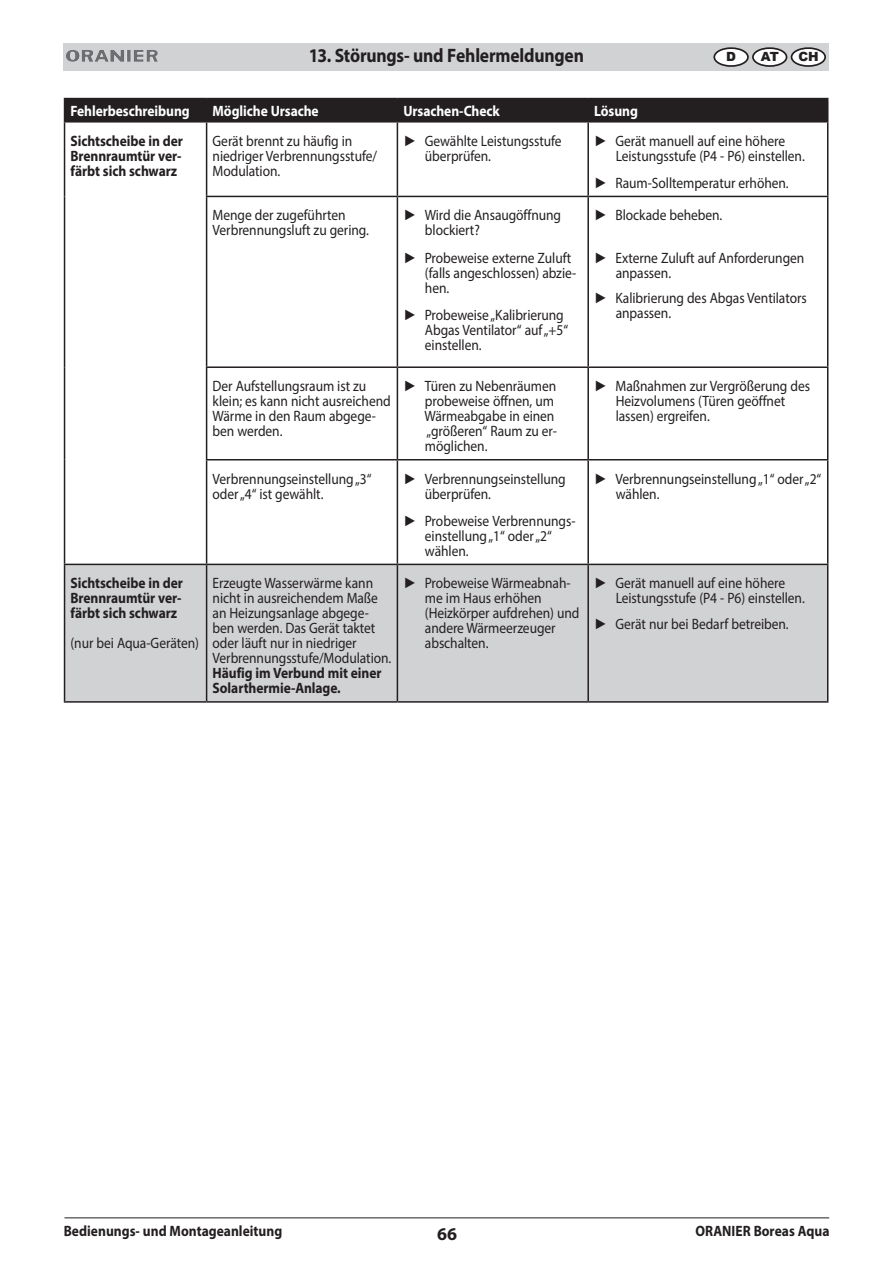
<style>
.page{position:relative;width:893px;height:1263px;background:#fff}
.page>*{position:absolute;margin:0;border:0;box-sizing:border-box;transform-origin:0 0}
.t1{font:700 19.5px "Myriad Pro";letter-spacing:-.01em;color:#231f20;scale:.9 1}
.t2{font:700 18px "Myriad Pro";color:#231f20}
.t3{font:15px/15px "Myriad Pro";letter-spacing:-.005em;color:#231f20;scale:.9 1}
.t4{font:700 15px/15px "Myriad Pro";letter-spacing:-.005em;color:#231f20;text-align:justify;scale:.9 1}
.t5{font:700 15px "Myriad Pro";letter-spacing:-.005em;color:#fff;scale:.9 1}
.t6{font:900 12.6px "Arial";color:#231f20}
.s1{font-family:"Arial"}
</style>
<div class="page">
<div style="left:64px;top:43px;width:765px;height:27px;background:#d1d2d4"></div>
<img style="left:97px;top:50px;width:27px;height:12px">
<hr style="left:64px;top:1217px;width:765px;height:1px;background:#231f20">
<div style="left:714px;top:48px;width:34px;height:18px;background:#fff;border-radius:50%"></div>
<div style="left:713px;top:47px;width:36px;height:20px;border:2px solid #231f20;border-radius:50%"></div>
<div style="left:753px;top:48px;width:33px;height:18px;background:#fff;border-radius:50%"></div>
<div style="left:752px;top:47px;width:35px;height:20px;border:2px solid #231f20;border-radius:50%"></div>
<div style="left:791px;top:48px;width:34px;height:18px;background:#fff;border-radius:50%"></div>
<div style="left:791px;top:47px;width:35px;height:20px;border:2px solid #231f20;border-radius:50%"></div>
<div style="left:65px;top:565px;width:762px;height:136px;background:#d1d2d4"></div>
<hr style="left:64px;top:98px;width:143px;height:1px;background:#231f20">
<hr style="left:207px;top:98px;width:190px;height:1px;background:#231f20">
<hr style="left:397px;top:98px;width:191px;height:1px;background:#231f20">
<hr style="left:588px;top:98px;width:240px;height:1px;background:#231f20">
<div style="left:64px;top:99px;width:764px;height:22px;background:#231f20"></div>
<hr style="left:64px;top:121px;width:143px;height:2px;background:#231f20">
<hr style="left:64px;top:123px;width:1px;height:73px;background:#231f20">
<hr style="left:207px;top:121px;width:190px;height:2px;background:#231f20">
<hr style="left:206px;top:123px;width:1px;height:73px;background:#231f20">
<hr style="left:397px;top:121px;width:191px;height:2px;background:#231f20">
<hr style="left:397px;top:123px;width:1px;height:73px;background:#231f20">
<hr style="left:588px;top:121px;width:240px;height:2px;background:#231f20">
<hr style="left:587px;top:123px;width:2px;height:73px;background:#231f20">
<hr style="left:827px;top:123px;width:1px;height:73px;background:#231f20">
<hr style="left:64px;top:196px;width:1px;height:171px;background:#231f20">
<hr style="left:206px;top:196px;width:191px;height:1px;background:#231f20">
<hr style="left:206px;top:197px;width:1px;height:169px;background:#231f20">
<hr style="left:397px;top:196px;width:191px;height:1px;background:#231f20">
<hr style="left:397px;top:197px;width:1px;height:169px;background:#231f20">
<hr style="left:588px;top:196px;width:240px;height:1px;background:#231f20">
<hr style="left:587px;top:197px;width:2px;height:169px;background:#231f20">
<hr style="left:827px;top:197px;width:1px;height:169px;background:#231f20">
<hr style="left:64px;top:367px;width:1px;height:93px;background:#231f20">
<hr style="left:206px;top:366px;width:191px;height:2px;background:#231f20">
<hr style="left:206px;top:368px;width:1px;height:91px;background:#231f20">
<hr style="left:397px;top:366px;width:191px;height:2px;background:#231f20">
<hr style="left:397px;top:368px;width:1px;height:91px;background:#231f20">
<hr style="left:588px;top:366px;width:240px;height:2px;background:#231f20">
<hr style="left:587px;top:368px;width:2px;height:91px;background:#231f20">
<hr style="left:827px;top:368px;width:1px;height:91px;background:#231f20">
<hr style="left:64px;top:460px;width:1px;height:104px;background:#231f20">
<hr style="left:206px;top:459px;width:191px;height:1px;background:#231f20">
<hr style="left:206px;top:460px;width:1px;height:104px;background:#231f20">
<hr style="left:397px;top:459px;width:191px;height:1px;background:#231f20">
<hr style="left:397px;top:460px;width:1px;height:104px;background:#231f20">
<hr style="left:588px;top:459px;width:240px;height:1px;background:#231f20">
<hr style="left:587px;top:460px;width:2px;height:104px;background:#231f20">
<hr style="left:827px;top:460px;width:1px;height:104px;background:#231f20">
<hr style="left:64px;top:564px;width:143px;height:1px;background:#231f20">
<hr style="left:64px;top:565px;width:1px;height:136px;background:#231f20">
<hr style="left:207px;top:564px;width:190px;height:1px;background:#231f20">
<hr style="left:206px;top:565px;width:1px;height:136px;background:#231f20">
<hr style="left:397px;top:564px;width:191px;height:1px;background:#231f20">
<hr style="left:397px;top:565px;width:1px;height:136px;background:#231f20">
<hr style="left:588px;top:564px;width:240px;height:1px;background:#231f20">
<hr style="left:587px;top:565px;width:2px;height:136px;background:#231f20">
<hr style="left:827px;top:565px;width:1px;height:136px;background:#231f20">
<hr style="left:64px;top:701px;width:143px;height:2px;background:#231f20">
<hr style="left:207px;top:701px;width:190px;height:2px;background:#231f20">
<hr style="left:397px;top:701px;width:191px;height:2px;background:#231f20">
<hr style="left:588px;top:701px;width:240px;height:2px;background:#231f20">
<h1 class="t1" style="left:309px;top:43px;width:307px">13. Störungs- und Fehlermeldungen</h1>
<p class="t6" style="left:761px;top:47px;width:19px">AT</p>
<p class="t6" style="left:798px;top:47px;width:22px">CH</p>
<p class="t6" style="left:726px;top:47px;width:11px">D</p>
<p class="t5" style="left:71px;top:101px;width:134px">Fehlerbeschreibung</p>
<p class="t5" style="left:213px;top:101px;width:119px">Mögliche Ursache</p>
<p class="t5" style="left:403px;top:101px;width:109px">Ursachen-Check</p>
<p class="t5" style="left:594px;top:101px;width:50px">Lösung</p>
<p class="t4" style="left:71px;top:133px;width:126px">Sichtscheibe in der Brennraumtür ver&shy;färbt sich schwarz</p>
<p class="t3" style="left:213px;top:133px;width:184px">Gerät brennt zu häufig in niedriger Verbrennungsstufe/<br>Modulation.</p>
<p class="t3" style="left:425px;top:133px;width:153px;text-indent:-22px"><span class="s1">►</span> Gewählte Leistungsstufe überprüfen.</p>
<p class="t3" style="left:616px;top:133px;width:212px;text-indent:-22px"><span class="s1">►</span> Gerät manuell auf eine höhere<br>Leistungsstufe (P4 - P6) einstellen.</p>
<p class="t3" style="left:594px;top:175px;width:218px"><span class="s1">►</span> Raum-Solltemperatur erhöhen.</p>
<p class="t3" style="left:213px;top:208px;width:175px">Menge der zugeführten<br>Verbrennungsluft zu gering.</p>
<p class="t3" style="left:425px;top:208px;width:153px;text-indent:-22px"><span class="s1">►</span> Wird die Ansaugöffnung blockiert?</p>
<p class="t3" style="left:425px;top:250px;width:170px;text-indent:-22px"><span class="s1">►</span> Probeweise externe Zuluft (falls angeschlossen) abzie&shy;hen.</p>
<p class="t3" style="left:425px;top:307px;width:161px;text-indent:-22px"><span class="s1">►</span> Probeweise „Kalibrierung<br>Abgas Ventilator“ auf „+5“ einstellen.</p>
<p class="t3" style="left:594px;top:208px;width:144px"><span class="s1">►</span> Blockade beheben.</p>
<p class="t3" style="left:616px;top:250px;width:211px;text-indent:-22px"><span class="s1">►</span> Externe Zuluft auf Anforderungen anpassen.</p>
<p class="t3" style="left:616px;top:290px;width:214px;text-indent:-22px"><span class="s1">►</span> Kalibrierung des Abgas Ventilators anpassen.</p>
<p class="t4" style="left:71px;top:575px;width:126px">Sichtscheibe in der Brennraumtür ver&shy;färbt sich schwarz</p>
<p class="t3" style="left:71px;top:636px;width:144px">(nur bei Aqua-Geräten)</p>
<p class="t3" style="left:213px;top:378px;width:199px">Der Aufstellungsraum ist zu klein; es kann nicht ausreichend<br>Wärme in den Raum abgege&shy;ben werden.</p>
<p class="t3" style="left:424px;top:378px;width:149px;text-indent:-21px"><span class="s1">►</span> Türen zu Nebenräumen probeweise öffnen, um<br>Wärmeabgabe in einen „größeren“ Raum zu er&shy;möglichen.</p>
<p class="t3" style="left:616px;top:378px;width:217px;text-indent:-22px"><span class="s1">►</span> Maßnahmen zur Vergrößerung des<br>Heizvolumens (Türen geöffnet lassen) ergreifen.</p>
<p class="t3" style="left:213px;top:471px;width:178px">Verbrennungseinstellung „3“ oder „4“ ist gewählt.</p>
<p class="t3" style="left:425px;top:471px;width:158px;text-indent:-22px"><span class="s1">►</span> Verbrennungseinstellung überprüfen.</p>
<p class="t3" style="left:425px;top:513px;width:169px;text-indent:-22px"><span class="s1">►</span> Probeweise Verbrennungs&shy;einstellung „1“ oder „2“ wählen.</p>
<p class="t3" style="left:616px;top:471px;width:230px;text-indent:-22px"><span class="s1">►</span> Verbrennungseinstellung „1“ oder „2“ wählen.</p>
<p class="t3" style="left:213px;top:576px;width:200px">Erzeugte Wasserwärme kann nicht in ausreichendem Maße an Heizungsanlage abgege&shy;ben werden. Das Gerät taktet oder läuft nur in niedriger<br>Verbrennungsstufe/Modulation.</p>
<p class="t4" style="left:213px;top:665px;width:189px">Häufig im Verbund mit einer<br>Solarthermie-Anlage.</p>
<p class="t3" style="left:425px;top:576px;width:173px;text-indent:-22px"><span class="s1">►</span> Probeweise Wärmeabnah&shy;me im Haus erhöhen (Heizkörper aufdrehen) und andere Wärmeerzeuger abschalten.</p>
<p class="t3" style="left:616px;top:576px;width:212px;text-indent:-22px"><span class="s1">►</span> Gerät manuell auf eine höhere<br>Leistungsstufe (P4 - P6) einstellen.</p>
<p class="t3" style="left:594px;top:616px;width:218px"><span class="s1">►</span> Gerät nur bei Bedarf betreiben.</p>
<p class="t4" style="left:64px;top:1223px;width:244px">Bedienungs- und Montageanleitung</p>
<p class="t4" style="left:695px;top:1223px;width:151px">ORANIER Boreas Aqua</p>
<p class="t2" style="left:437px;top:1222px;width:21px">66</p>
</div>
